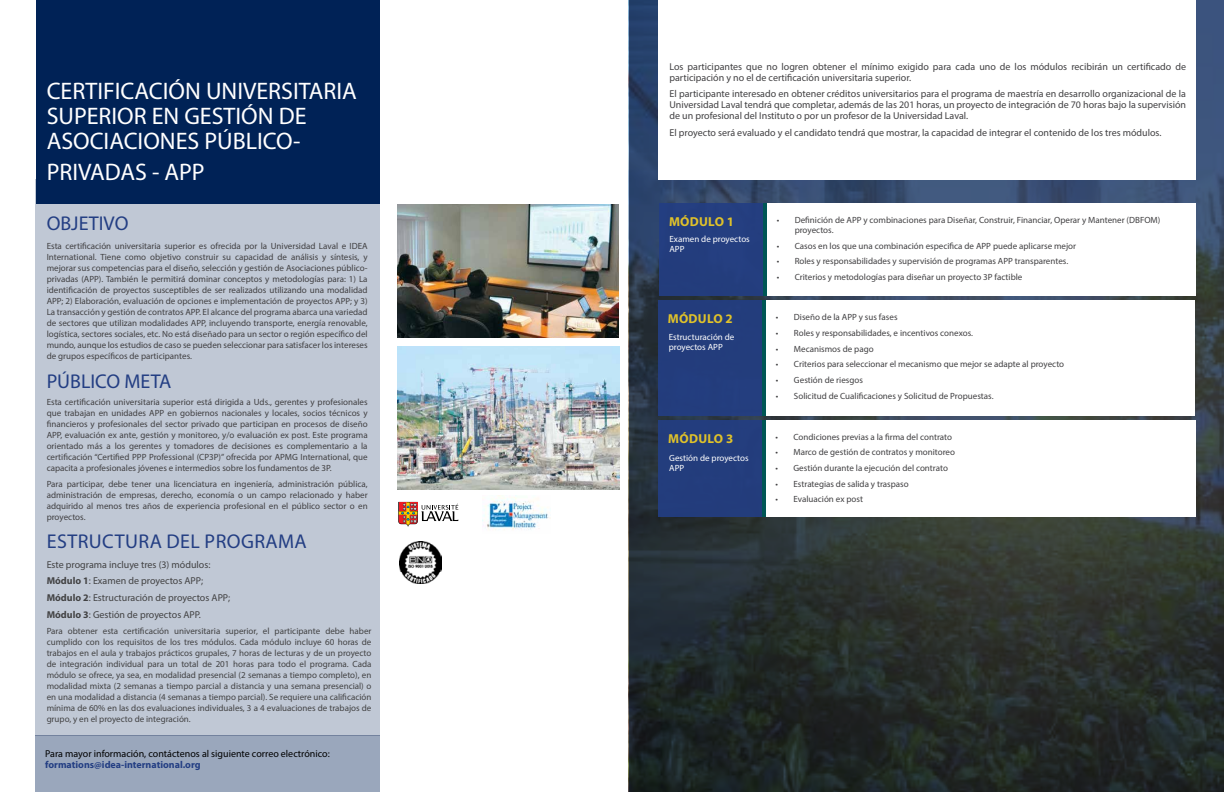
<style>
.page{position:relative;width:1224px;height:792px;background:#fff}
.page>*{position:absolute;margin:0;border:0;box-sizing:border-box;transform-origin:0 0}
.t1{font:24px/25px "Myriad Pro";color:#fff}
.t2{font:20px "Myriad Pro";letter-spacing:.015em;color:#233e83}
.t3{font:700 13px "Myriad Pro";letter-spacing:.02em;color:#e0c22a}
.t4{font:10px/11px "Myriad Pro";color:#414042}
.t5{font:10px/16.7px "Myriad Pro";color:#424243}
.t6{font:10px "Myriad Pro";color:#000}
.t7{font:700 10px "Myriad Pro";color:#233e83}
.t8{font:9px/11px "Myriad Pro";color:#414042;text-align:justify}
.t9{font:9px/11px "Myriad Pro";color:#424243;text-align:justify}
.t10{font:9px/10px "Myriad Pro";color:#fff}
.s1{font-weight:700}
</style>
<div class="page">
<div style="left:36px;top:0;width:344px;height:204px;background:#002256"></div>
<div style="left:35px;top:179px;width:345px;height:556px;background:#c0c8d5"></div>
<svg style="left:398px;top:502px;width:60px;height:25px"></svg>
<div style="left:36px;top:735px;width:344px;height:57px;background:#9aa7bc"></div>
<img style="left:400px;top:541px;width:41px;height:42px">
<img style="left:482px;top:495px;width:69px;height:35px">
<svg style="left:629px;top:0;width:595px;height:792px"></svg>
<div style="left:658px;top:0;width:538px;height:180px;background:#fff"></div>
<div style="left:659px;top:204px;width:104px;height:92px;background:#233e83"></div>
<div style="left:658px;top:301px;width:104px;height:115px;background:#233d7c"></div>
<div style="left:658px;top:420px;width:104px;height:97px;background:#233e83"></div>
<div style="left:766px;top:204px;width:430px;height:92px;background:#fff"></div>
<div style="left:766px;top:301px;width:429px;height:115px;background:#fff"></div>
<div style="left:766px;top:420px;width:430px;height:97px;background:#fff"></div>
<hr style="left:763px;top:204px;width:3px;height:92px;background:#005655">
<hr style="left:762px;top:301px;width:4px;height:115px;background:#005655">
<hr style="left:762px;top:420px;width:4px;height:97px;background:#005655">
<img style="left:398px;top:205px;width:221px;height:133px">
<img style="left:398px;top:346px;width:222px;height:143px">
<h1 class="t1" style="left:47px;top:78px;width:312px">CERTIFICACIÓN UNIVERSITARIA<br>SUPERIOR EN GESTIÓN DE<br>ASOCIACIONES PÚBLICO-</h1>
<h1 class="t1" style="left:47px;top:159px;width:160px">PRIVADAS - APP</h1>
<h2 class="t2" style="left:47px;top:211px;width:83px">OBJETIVO</h2>
<p class="t8" style="left:47px;top:241px;width:323px">Esta certificación universitaria superior es ofrecida por la Universidad Laval e IDEA International. Tiene como objetivo construir su capacidad de análisis y síntesis, y mejorar sus competencias para el diseño, selección y gestión de Asociaciones público&shy;privadas (APP). También le permitirá dominar conceptos y metodologías para: 1) La identificación de proyectos susceptibles de ser realizados utilizando una modalidad APP; 2) Elaboración, evaluación de opciones e implementación de proyectos APP; y 3)<br>La transacción y gestión de contratos APP. El alcance del programa abarca una variedad de sectores que utilizan modalidades APP, incluyendo transporte, energía renovable, logística, sectores sociales, etc. No está diseñado para un sector o región específico del mundo, aunque los estudios de caso se pueden seleccionar para satisfacer los intereses de grupos específicos de participantes.</p>
<p class="t8" style="left:47px;top:396px;width:323px">Esta certificación universitaria superior está dirigida a Uds., gerentes y profesionales que trabajan en unidades APP en gobiernos nacionales y locales, socios técnicos y financieros y profesionales del sector privado que participan en procesos de diseño APP, evaluación ex ante, gestión y monitoreo, y/o evaluación ex post. Este programa orientado más a los gerentes y tomadores de decisiones es complementario a la certificación “Certified PPP Professional (CP3P)” ofrecida por APMG International, que capacita a profesionales jóvenes e intermedios sobre los fundamentos de 3P.</p>
<p class="t8" style="left:47px;top:478px;width:323px">Para participar, debe tener una licenciatura en ingeniería, administración pública, administración de empresas, derecho, economía o un campo relacionado y haber adquirido al menos tres años de experiencia profesional en el público sector o en proyectos.</p>
<p class="t5" style="left:47px;top:556px;width:185px">Este programa incluye tres (3) módulos:<br><span class="s1">Módulo 1</span>: Examen de proyectos APP; <span class="s1">Módulo 2</span>: Estructuración de proyectos APP; <span class="s1">Módulo 3</span>: Gestión de proyectos APP.</p>
<p class="t9" style="left:47px;top:626px;width:326px">Para obtener esta certificación universitaria superior, el participante debe haber cumplido con los requisitos de los tres módulos. Cada módulo incluye 60 horas de trabajos en el aula y trabajos prácticos grupales, 7 horas de lecturas y de un proyecto de integración individual para un total de 201 horas para todo el programa. Cada módulo se ofrece, ya sea, en modalidad presencial (2 semanas a tiempo completo), en modalidad mixta (2 semanas a tiempo parcial a distancia y una semana presencial) o en una modalidad a distancia (4 semanas a tiempo parcial). Se requiere una calificación mínima de 60% en las dos evaluaciones individuales, 3 a 4 evaluaciones de trabajos de grupo, y en el proyecto de integración.</p>
<h2 class="t2" style="left:47px;top:368px;width:126px">PÚBLICO META</h2>
<h2 class="t2" style="left:47px;top:529px;width:261px">ESTRUCTURA DEL PROGRAMA</h2>
<p class="t6" style="left:45px;top:747px;width:286px">Para mayor información, contáctenos al siguiente correo electrónico:</p>
<p class="t7" style="left:45px;top:758px;width:157px">formations@idea-international.org</p>
<p class="t4" style="left:669px;top:61px;width:518px">Los participantes que no logren obtener el mínimo exigido para cada uno de los módulos recibirán un certificado de participación y no el de certificación universitaria superior.</p>
<p class="t4" style="left:669px;top:88px;width:518px;text-align:justify">El participante interesado en obtener créditos universitarios para el programa de maestría en desarrollo organizacional de la Universidad Laval tendrá que completar, además de las 201 horas, un proyecto de integración de 70 horas bajo la supervisión de un profesional del Instituto o por un profesor de la Universidad Laval.</p>
<p class="t4" style="left:669px;top:127px;width:494px">El proyecto será evaluado y el candidato tendrá que mostrar, la capacidad de integrar el contenido de los tres módulos.</p>
<h3 class="t3" style="left:669px;top:213px;width:66px">MÓDULO 1</h3>
<p class="t10" style="left:669px;top:234px;width:82px">Examen de proyectos<br>APP</p>
<h3 class="t3" style="left:668px;top:310px;width:66px">MÓDULO 2</h3>
<p class="t10" style="left:669px;top:332px;width:67px">Estructuración de proyectos APP</p>
<h3 class="t3" style="left:668px;top:430px;width:66px">MÓDULO 3</h3>
<p class="t10" style="left:669px;top:452px;width:81px">Gestión de proyectos<br>APP</p>
<p class="t8" style="left:795px;top:215px;width:367px;line-height:10px;text-indent:-18px">• Definición de APP y combinaciones para Diseñar, Construir, Financiar, Operar y Mantener (DBFOM) proyectos.</p>
<p class="t8" style="left:777px;top:240px;width:301px">• Casos en los que una combinación especifica de APP puede aplicarse mejor</p>
<p class="t8" style="left:777px;top:256px;width:293px">• Roles y responsabilidades y supervisión de programas APP transparentes.</p>
<p class="t8" style="left:777px;top:271px;width:247px">• Criterios y metodologías para diseñar un proyecto 3P factible</p>
<p class="t8" style="left:776px;top:312px;width:123px">• Diseño de la APP y sus fases</p>
<p class="t8" style="left:776px;top:327px;width:199px">• Roles y responsabilidades, e incentivos conexos.</p>
<p class="t8" style="left:776px;top:343px;width:99px">• Mecanismos de pago</p>
<p class="t8" style="left:776px;top:359px;width:290px">• Criterios para seleccionar el mecanismo que mejor se adapte al proyecto</p>
<p class="t8" style="left:776px;top:374px;width:89px">• Gestión de riesgos</p>
<p class="t8" style="left:776px;top:390px;width:219px">• Solicitud de Cualificaciones y Solicitud de Propuestas.</p>
<p class="t8" style="left:775px;top:431px;width:178px">• Condiciones previas a la firma del contrato</p>
<p class="t8" style="left:775px;top:447px;width:181px">• Marco de gestión de contratos y monitoreo</p>
<p class="t8" style="left:775px;top:462px;width:174px">• Gestión durante la ejecución del contrato</p>
<p class="t8" style="left:775px;top:478px;width:135px">• Estrategias de salida y traspaso</p>
<p class="t8" style="left:775px;top:494px;width:89px">• Evaluación ex post</p>
</div>
